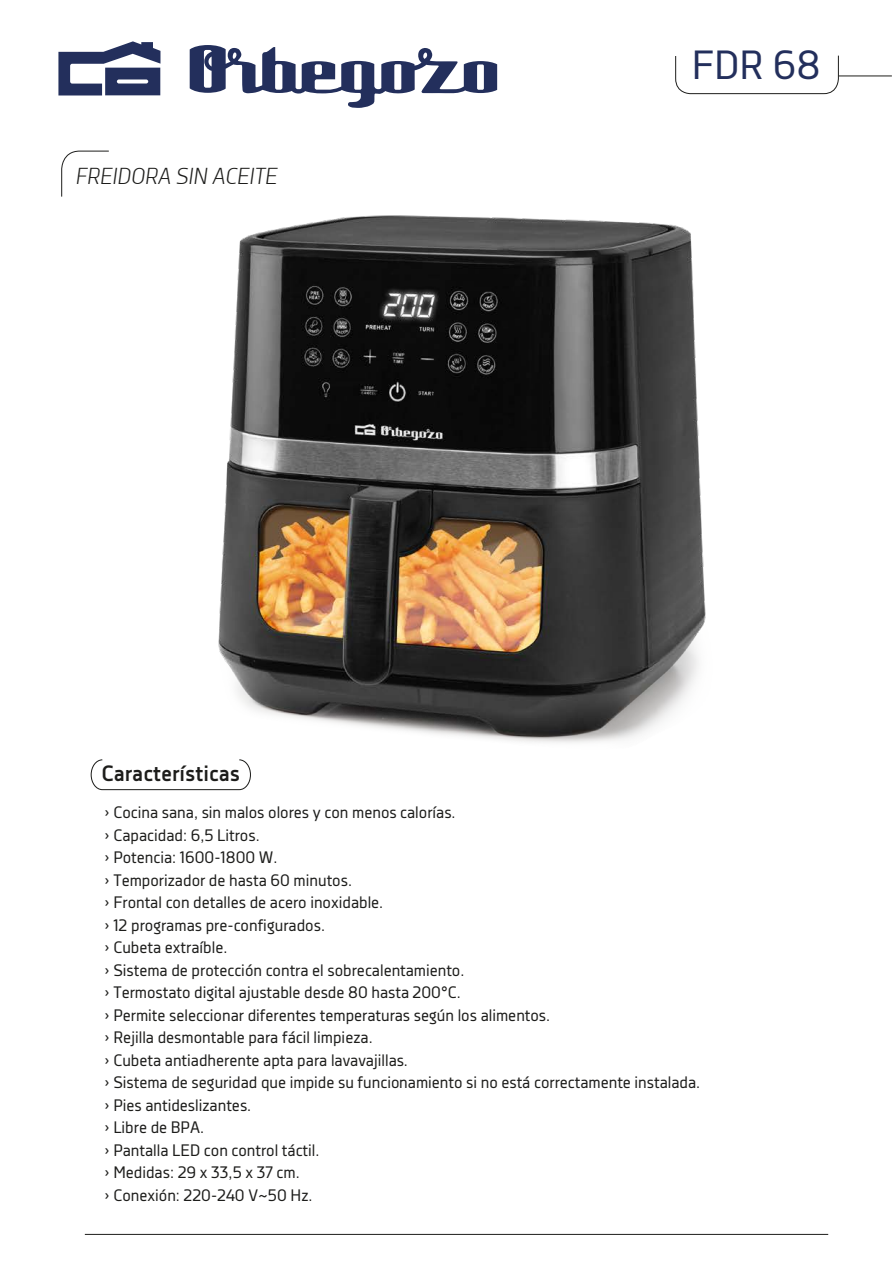
<style>
.page{position:relative;width:893px;height:1263px;background:#fff}
.page>*{position:absolute;margin:0;border:0;box-sizing:border-box;transform-origin:0 0}
.t1{font:40.5px "Decima Nova";color:#232f5c}
.t2{font:italic 300 22.5px "Decima Nova";color:#1d1d1b}
.t3{font:700 22.05px "Decima Nova";color:#1d1d1b}
.t4{font:16.5px/22.5px "Decima Nova";color:#1d1d1b}
</style>
<div class="page">
<hr style="left:85px;top:1234px;width:743px;height:1px;background:#1d1d1b">
<hr style="left:839px;top:76px;width:53px;height:1px;background:#1d1d1b">
<svg style="left:675px;top:55px;width:164px;height:39px"></svg>
<svg style="left:58px;top:41px;width:439px;height:56px"></svg>
<img style="left:61px;top:97px;width:645px;height:694px">
<h2 class="t2" style="left:76px;top:163px;width:203px">FREIDORA SIN ACEITE</h2>
<h1 class="t1" style="left:692px;top:41px;width:130px">FDR 68</h1>
<h3 class="t3" style="left:101px;top:761px;width:140px">Características</h3>
<p class="t4" style="left:104px;top:801px;width:598px">› Cocina sana, sin malos olores y con menos calorías.<br>› Capacidad: 6,5 Litros.<br>› Potencia: 1600-1800 W.<br>› Temporizador de hasta 60 minutos.<br>› Frontal con detalles de acero inoxidable.<br>› 12 programas pre-configurados.<br>› Cubeta extraíble.<br>› Sistema de protección contra el sobrecalentamiento.<br>› Termostato digital ajustable desde 80 hasta 200°C.<br>› Permite seleccionar diferentes temperaturas según los alimentos.<br>› Rejilla desmontable para fácil limpieza.<br>› Cubeta antiadherente apta para lavavajillas.<br>› Sistema de seguridad que impide su funcionamiento si no está correctamente instalada. › Pies antideslizantes.<br>› Libre de BPA.<br>› Pantalla LED con control táctil.<br>› Medidas: 29 x 33,5 x 37 cm.<br>› Conexión: 220-240 V~50 Hz.</p>
</div>
